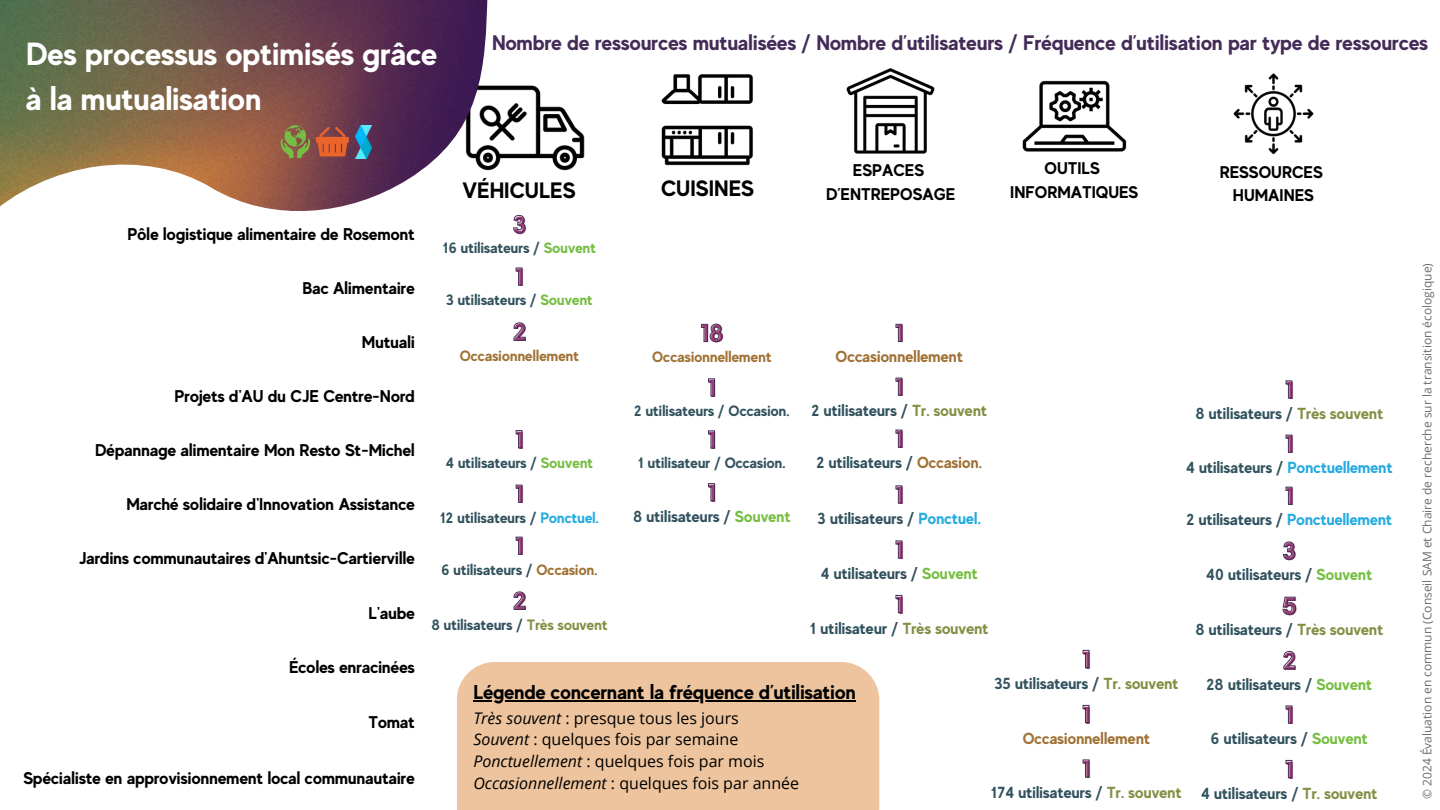
<style>
.page{position:relative;width:1440px;height:810px;background:#fff}
.page>*{position:absolute;margin:0;border:0;box-sizing:border-box;transform-origin:0 0}
.t1{font:700 32px/45px "MADE Evolve Sans";color:#fff}
.t2{font:700 23px "Neue Einstellung";color:#9f3f73}
.t3{font:700 22.3px "MADE Evolve Sans";color:#000}
.t4{font:700 21px "MADE Evolve Sans";color:#442c58}
.t5{font:700 20px "MADE Evolve Sans";color:#000}
.t6{font:700 17px "MADE Evolve Sans";color:#000}
.t7{font:700 16.9px/23.4px "MADE Evolve Sans";color:#000;text-align:center}
.t8{font:700 16px "MADE Evolve Sans";color:#31525e}
.t9{font:16px/21.8px "Open Sans";color:#000}
.t10{font:700 16px "MADE Evolve Sans";color:#a07235}
.t11{font:700 15px "MADE Evolve Sans";color:#31525e}
.t12{font:700 15px "MADE Evolve Sans";color:#a07235}
.t13{font:12px "Open Sans";color:#6d6c6c}
.s1{color:#76be43}
.s2{color:#848f44}
.s3{color:#a07235}
.s4{color:#25aae0}
.s5{font-style:italic}
</style>
<div class="page">
<img style="left:515px;top:85px;width:69px;height:85px">
<img style="left:0;top:0;width:515px;height:211px">
<img style="left:662px;top:74px;width:91px;height:91px">
<img style="left:847px;top:68px;width:88px;height:85px">
<img style="left:1022px;top:81px;width:104px;height:71px">
<img style="left:1233px;top:74px;width:81px;height:80px">
<svg style="left:281px;top:125px;width:29px;height:33px"></svg>
<svg style="left:316px;top:127px;width:33px;height:29px"></svg>
<img style="left:355px;top:126px;width:17px;height:33px">
<div style="left:457px;top:662px;width:422px;height:148px;background:#edc49d"></div>
<svg style="left:513px;top:214px;width:13px;height:20px"></svg>
<svg style="left:515px;top:267px;width:8px;height:19px"></svg>
<svg style="left:513px;top:322px;width:13px;height:19px"></svg>
<svg style="left:515px;top:430px;width:8px;height:19px"></svg>
<svg style="left:515px;top:484px;width:8px;height:19px"></svg>
<svg style="left:515px;top:536px;width:8px;height:19px"></svg>
<svg style="left:513px;top:591px;width:13px;height:19px"></svg>
<svg style="left:701px;top:323px;width:22px;height:20px"></svg>
<svg style="left:708px;top:378px;width:7px;height:19px"></svg>
<svg style="left:708px;top:430px;width:7px;height:19px"></svg>
<svg style="left:708px;top:483px;width:7px;height:19px"></svg>
<svg style="left:895px;top:323px;width:8px;height:19px"></svg>
<svg style="left:895px;top:377px;width:8px;height:19px"></svg>
<svg style="left:895px;top:429px;width:8px;height:19px"></svg>
<svg style="left:895px;top:485px;width:8px;height:19px"></svg>
<svg style="left:895px;top:540px;width:8px;height:19px"></svg>
<svg style="left:895px;top:595px;width:8px;height:18px"></svg>
<svg style="left:1082px;top:650px;width:8px;height:19px"></svg>
<svg style="left:1082px;top:705px;width:8px;height:19px"></svg>
<svg style="left:1082px;top:759px;width:8px;height:19px"></svg>
<svg style="left:1285px;top:380px;width:8px;height:19px"></svg>
<svg style="left:1285px;top:434px;width:8px;height:19px"></svg>
<svg style="left:1285px;top:486px;width:8px;height:19px"></svg>
<svg style="left:1283px;top:541px;width:13px;height:19px"></svg>
<svg style="left:1282px;top:596px;width:14px;height:20px"></svg>
<svg style="left:1283px;top:651px;width:13px;height:19px"></svg>
<svg style="left:1285px;top:705px;width:8px;height:19px"></svg>
<svg style="left:1285px;top:760px;width:8px;height:19px"></svg>
<hr style="left:473px;top:700px;width:383px;height:2px;background:#000">
<h5 class="t1" style="left:26px;top:31px;width:413px">Des processus optimisés grâce à la mutualisation</h5>
<p class="t4" style="left:492px;top:31px;width:938px">Nombre de ressources mutualisées / Nombre d’utilisateurs / Fréquence d’utilisation par type de ressources</p>
<p class="t3" style="left:462px;top:177px;width:115px">VÉHICULES</p>
<p class="t3" style="left:661px;top:175px;width:95px">CUISINES</p>
<p class="t7" style="left:826px;top:159px;width:131px">ESPACES<br>D’ENTREPOSAGE</p>
<p class="t7" style="left:1010px;top:157px;width:130px">OUTILS<br>INFORMATIQUES</p>
<p class="t7" style="left:1220px;top:160px;width:105px">RESSOURCES<br>HUMAINES</p>
<p class="t6" style="left:128px;top:224px;width:289px">Pôle logistique alimentaire de Rosemont</p>
<h1 class="t6" style="left:302px;top:278px;width:114px">Bac Alimentaire</h1>
<p class="t6" style="left:362px;top:332px;width:54px">Mutuali</p>
<p class="t6" style="left:175px;top:386px;width:242px">Projets d'AU du CJE Centre-Nord</p>
<p class="t6" style="left:95px;top:440px;width:321px">Dépannage alimentaire Mon Resto St-Michel</p>
<h3 class="t6" style="left:126px;top:494px;width:290px">Marché solidaire d'Innovation Assistance</h3>
<p class="t6" style="left:79px;top:548px;width:337px">Jardins communautaires d'Ahuntsic-Cartierville</p>
<p class="t6" style="left:369px;top:603px;width:48px">L'aube</p>
<p class="t6" style="left:289px;top:657px;width:127px">Écoles enracinées</p>
<p class="t6" style="left:368px;top:712px;width:48px">Tomat</p>
<p class="t6" style="left:23px;top:768px;width:393px">Spécialiste en approvisionnement local communautaire</p>
<h2 class="t2" style="left:513px;top:204px;width:16px">3</h2>
<p class="t11" style="left:443px;top:239px;width:155px">16 utilisateurs / <span class="s1">Souvent</span></p>
<h2 class="t2" style="left:516px;top:257px;width:10px">1</h2>
<p class="t11" style="left:446px;top:291px;width:148px">3 utilisateurs / <span class="s1">Souvent</span></p>
<h2 class="t2" style="left:514px;top:312px;width:15px">2</h2>
<p class="t12" style="left:460px;top:347px;width:121px">Occasionnellement</p>
<h2 class="t2" style="left:702px;top:313px;width:24px">18</h2>
<p class="t12" style="left:652px;top:348px;width:121px">Occasionnellement</p>
<h2 class="t2" style="left:709px;top:368px;width:10px">1</h2>
<p class="t11" style="left:634px;top:402px;width:157px">2 utilisateurs / Occasion.</p>
<h2 class="t2" style="left:709px;top:420px;width:10px">1</h2>
<p class="t11" style="left:638px;top:454px;width:149px">1 utilisateur / Occasion.</p>
<h2 class="t2" style="left:709px;top:472px;width:10px">1</h2>
<p class="t8" style="left:633px;top:507px;width:159px">8 utilisateurs / <span class="s1">Souvent</span></p>
<h2 class="t2" style="left:896px;top:313px;width:10px">1</h2>
<p class="t10" style="left:836px;top:348px;width:129px">Occasionnellement</p>
<h2 class="t2" style="left:896px;top:367px;width:10px">1</h2>
<p class="t8" style="left:812px;top:401px;width:177px">2 utilisateurs / <span class="s2">Tr. souvent</span></p>
<h2 class="t2" style="left:896px;top:419px;width:10px">1</h2>
<p class="t8" style="left:816px;top:453px;width:167px">2 utilisateurs / <span class="s3">Occasion.</span></p>
<h2 class="t2" style="left:896px;top:475px;width:10px">1</h2>
<p class="t8" style="left:818px;top:509px;width:165px">3 utilisateurs / <span class="s4">Ponctuel.</span></p>
<h2 class="t2" style="left:896px;top:530px;width:10px">1</h2>
<p class="t8" style="left:821px;top:564px;width:159px">4 utilisateurs / <span class="s1">Souvent</span></p>
<h2 class="t2" style="left:896px;top:584px;width:10px">1</h2>
<p class="t8" style="left:810px;top:619px;width:180px">1 utilisateur / <span class="s2">Très souvent</span></p>
<h2 class="t2" style="left:1286px;top:370px;width:10px">1</h2>
<p class="t8" style="left:1195px;top:404px;width:190px">8 utilisateurs / <span class="s2">Très souvent</span></p>
<h2 class="t2" style="left:1286px;top:424px;width:10px">1</h2>
<h6 class="t8" style="left:1186px;top:458px;width:208px">4 utilisateurs / <span class="s4">Ponctuellement</span></h6>
<h2 class="t2" style="left:1286px;top:476px;width:10px">1</h2>
<p class="t8" style="left:1186px;top:510px;width:207px">2 utilisateurs / <span class="s4">Ponctuellement</span></p>
<h2 class="t2" style="left:1283px;top:531px;width:16px">3</h2>
<h6 class="t8" style="left:1206px;top:565px;width:168px">40 utilisateurs / <span class="s1">Souvent</span></h6>
<h2 class="t2" style="left:1283px;top:586px;width:16px">5</h2>
<h6 class="t8" style="left:1195px;top:620px;width:190px">8 utilisateurs / <span class="s2">Très souvent</span></h6>
<h2 class="t2" style="left:1284px;top:641px;width:15px">2</h2>
<h6 class="t8" style="left:1206px;top:675px;width:167px">28 utilisateurs / <span class="s1">Souvent</span></h6>
<h2 class="t2" style="left:1286px;top:695px;width:10px">1</h2>
<h4 class="t8" style="left:1211px;top:729px;width:159px">6 utilisateurs / <span class="s1">Souvent</span></h4>
<h2 class="t2" style="left:1286px;top:749px;width:10px">1</h2>
<h6 class="t8" style="left:1201px;top:784px;width:178px">4 utilisateurs / <span class="s2">Tr. souvent</span></h6>
<h2 class="t2" style="left:516px;top:420px;width:10px">1</h2>
<p class="t11" style="left:446px;top:454px;width:149px">4 utilisateurs / <span class="s1">Souvent</span></p>
<h2 class="t2" style="left:516px;top:474px;width:10px">1</h2>
<p class="t11" style="left:440px;top:509px;width:161px">12 utilisateurs / <span class="s4">Ponctuel.</span></p>
<h2 class="t2" style="left:516px;top:526px;width:10px">1</h2>
<p class="t11" style="left:442px;top:561px;width:158px">6 utilisateurs / <span class="s3">Occasion.</span></p>
<h2 class="t2" style="left:514px;top:581px;width:15px">2</h2>
<p class="t11" style="left:431px;top:616px;width:178px">8 utilisateurs / <span class="s2">Très souvent</span></p>
<h2 class="t2" style="left:1083px;top:639px;width:10px">1</h2>
<p class="t8" style="left:994px;top:674px;width:186px">35 utilisateurs / <span class="s2">Tr. souvent</span></p>
<h2 class="t2" style="left:1083px;top:694px;width:10px">1</h2>
<p class="t10" style="left:1023px;top:729px;width:129px">Occasionnellement</p>
<h2 class="t2" style="left:1083px;top:749px;width:10px">1</h2>
<p class="t8" style="left:991px;top:783px;width:192px">174 utilisateurs / <span class="s2">Tr. souvent</span></p>
<h6 class="t5" style="left:473px;top:680px;width:384px">Légende concernant la fréquence d’utilisation</h6>
<h6 class="t9" style="left:473px;top:706px;width:327px"><span class="s5">Très souvent</span> : presque tous les jours<br><span class="s5">Souvent</span> : quelques fois par semaine <span class="s5">Ponctuellement</span> : quelques fois par mois <span class="s5">Occasionnellement</span> : quelques fois par année</h6>
<p class="t13" style="left:1419px;top:799px;width:537px;rotate:-90deg">© 2024 Évaluation en commun (Conseil SAM et Chaire de recherche sur la transition écologique)</p>
</div>
